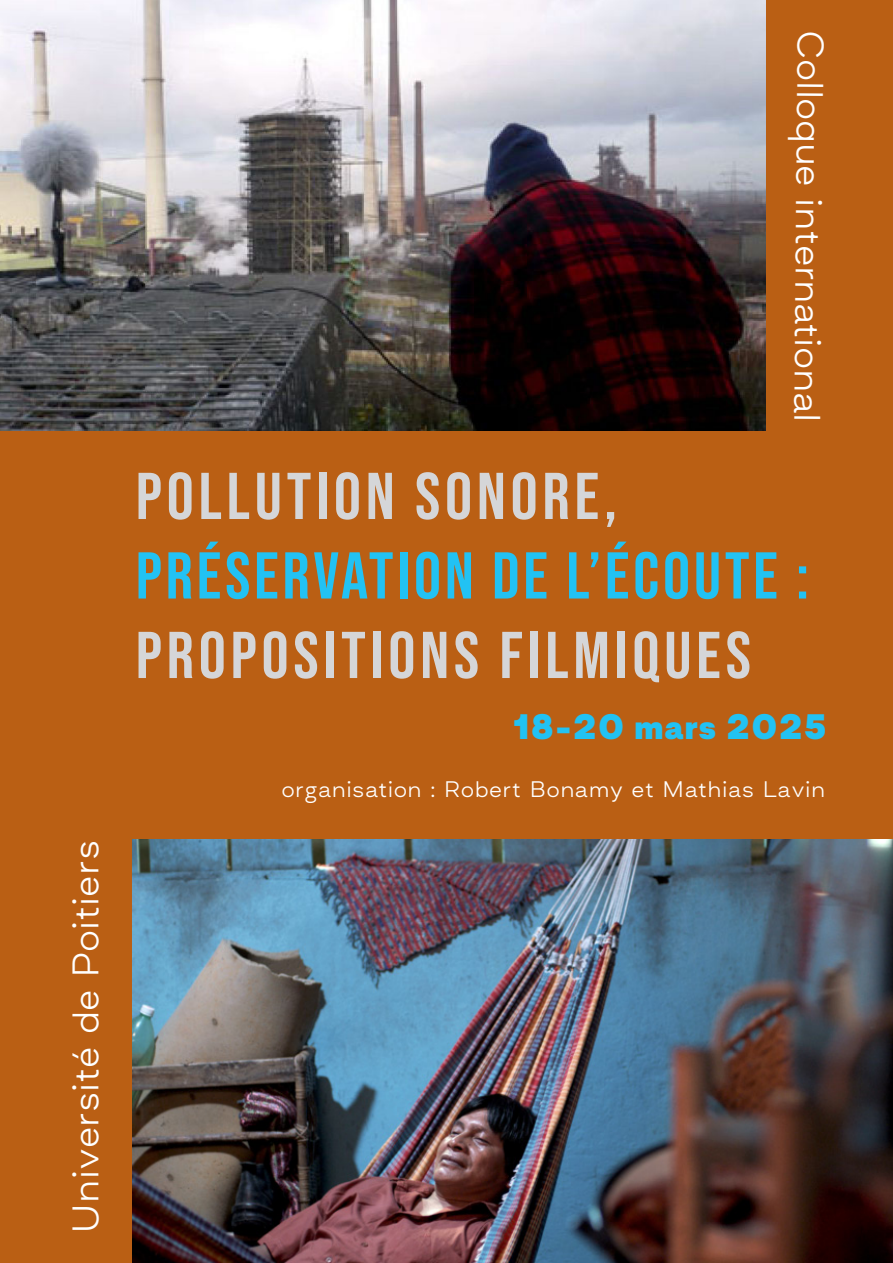
<style>
.page{position:relative;width:893px;height:1263px;background:#ba5f14}
.page>*{position:absolute;margin:0;border:0;box-sizing:border-box;transform-origin:0 0}
.t1{font:66px "Bebas Neue";letter-spacing:.07em;color:#d5d6d8}
.t2{font:66px "Bebas Neue";letter-spacing:.055em;color:#22c2f3}
.t3{font:300 34.5px "Asket Extended";color:#fff}
.t4{font:800 33px "Asket";color:#22c2f3}
.t5{font:300 21px "Asket Extended";letter-spacing:.015em;color:#fff}
</style>
<div class="page">
<img style="left:132px;top:839px;width:761px;height:424px">
<img style="left:0;top:0;width:765px;height:430px">
<p class="t3" style="left:61px;top:1234px;width:395px;rotate:-90deg">Université de Poitiers</p>
<p class="t3" style="left:834px;top:30px;width:394px;rotate:90deg">Colloque international</p>
<p class="t1" style="left:136px;top:459px;width:483px">POLLUTION SONORE,</p>
<p class="t2" style="left:136px;top:538px;width:675px">PRÉSERVATION DE L’ÉCOUTE :</p>
<p class="t1" style="left:136px;top:618px;width:617px">PROPOSITIONS FILMIQUES</p>
<p class="t4" style="left:512px;top:701px;width:316px">18-20 mars 2025</p>
<p class="t5" style="left:281px;top:774px;width:545px">organisation : Robert Bonamy et Mathias Lavin</p>
</div>
